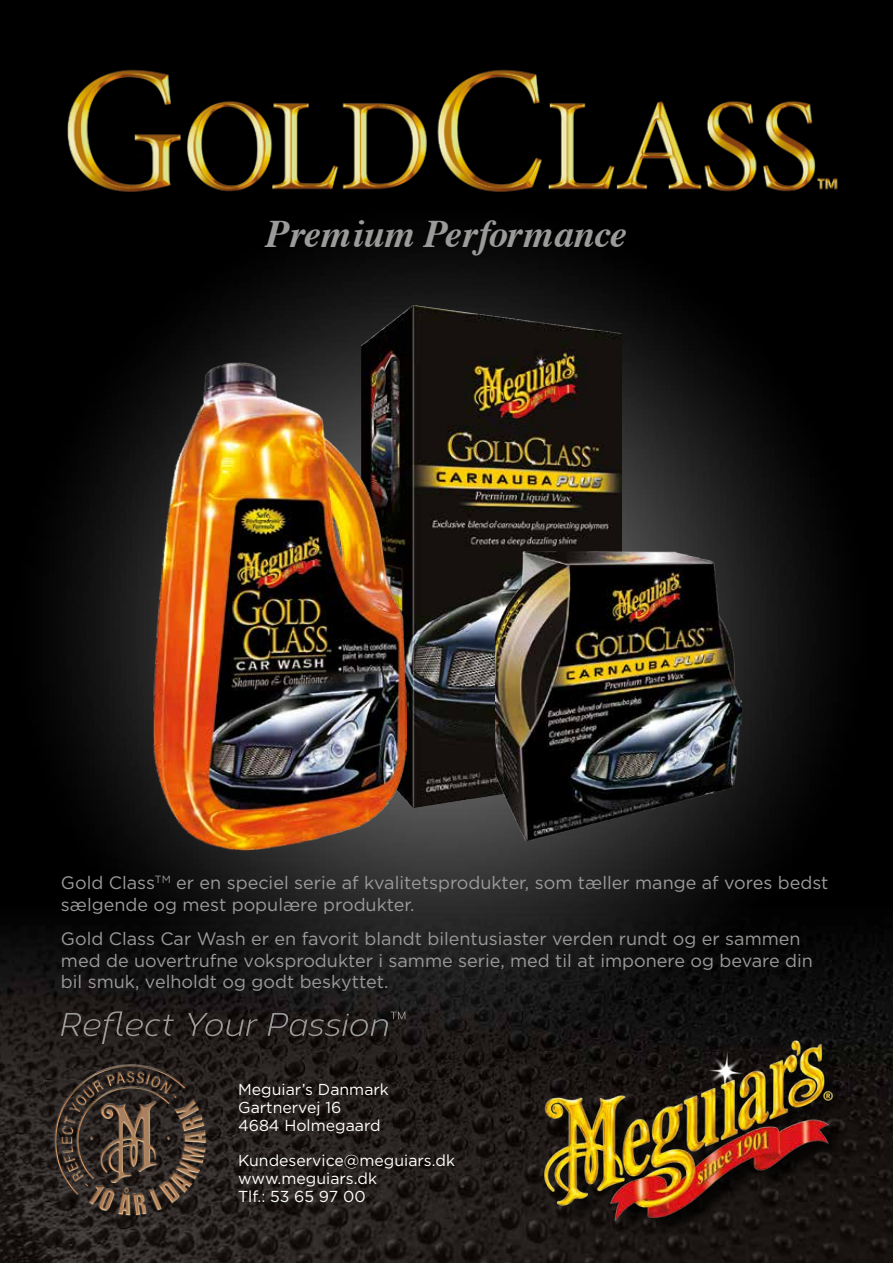
<style>
.page{position:relative;width:893px;height:1263px;background:#000}
.page>*{position:absolute;margin:0;border:0;box-sizing:border-box;transform-origin:0 0}
.t1{font:italic 700 39px "Times";letter-spacing:-.02em;color:#9b9b9a}
.t2{font:18px/21.6px "Gotham";color:#9b9b9a}
.t3{font:15.9px/17.9px "Gotham";color:#fff}
</style>
<div class="page">
<img style="left:0;top:938px;width:893px;height:325px">
<img style="left:14px;top:253px;width:855px;height:804px">
<svg style="left:61px;top:1011px;width:113px;height:33px;background:#312c2a"></svg>
<svg style="left:188px;top:1013px;width:70px;height:23px;background:#322e2b"></svg>
<svg style="left:268px;top:1012px;width:137px;height:24px;background:#312d2b"></svg>
<div style="left:547px;top:1043px;width:305px;height:195px;background:#1a1512"></div>
<img style="left:529px;top:1028px;width:319px;height:204px">
<img style="left:362px;top:305px;width:260px;height:502px">
<img style="left:495px;top:552px;width:247px;height:288px">
<img style="left:154px;top:363px;width:252px;height:487px">
<img style="left:46px;top:1058px;width:168px;height:167px">
<img style="left:67px;top:69px;width:771px;height:123px">
<h1 class="t1" style="left:266px;top:197px;width:363px">Premium Performance</h1>
<p class="t2" style="left:61px;top:871px;width:769px">Gold Class<sup>TM</sup> er en speciel serie af kvalitetsprodukter, som tæller mange af vores bedst sælgende og mest populære produkter.</p>
<p class="t2" style="left:61px;top:927px;width:753px">Gold Class Car Wash er en favorit blandt bilentusiaster verden rundt og er sammen med de uovertrufne voksprodukter i samme serie, med til at imponere og bevare din bil smuk, velholdt og godt beskyttet.</p>
<p class="t3" style="left:238px;top:1080px;width:152px">Meguiar’s Danmark<br>Gartnervej 16<br>4684 Holmegaard</p>
<p class="t3" style="left:238px;top:1151px;width:218px">Kundeservice@meguiars.dk www.meguiars.dk<br>Tlf.: 53 65 97 00</p>
</div>
